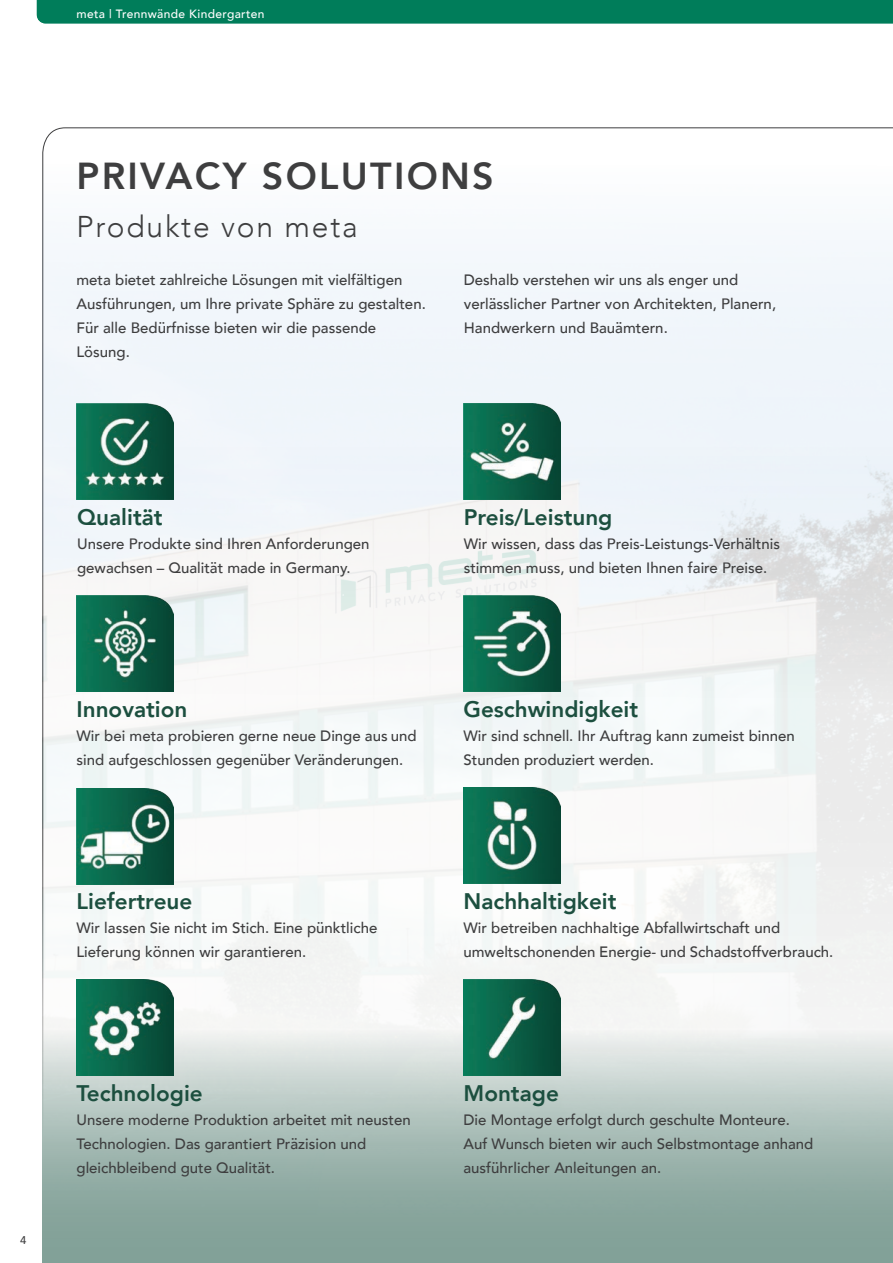
<style>
.page{position:relative;width:893px;height:1263px;background:#fff}
.page>*{position:absolute;margin:0;border:0;box-sizing:border-box;transform-origin:0 0}
.Headline{font:800 37.5px "Avenir";letter-spacing:.06em;color:#3e3e3f}
.Subheadline{font:300 30px "Avenir";letter-spacing:.06em;color:#3e3e3f}
.Text_links{font:800 22.5px "Avenir";color:#1c4f3f}
.Bildbezeichnungen{font:800 22.5px "Avenir";color:#1c4f3f}
.Text_links-2{font:500 15px/24px "Avenir";color:#3e3e3f}
.Bildbezeichnungen-2{font:500 15px/24px "Avenir";color:#3e3e3f}
.t1{font:500 12px "Avenir";letter-spacing:.03em;color:#fff}
.t2{font:500 11.25px "Avenir";color:#3e3e3f}
</style>
<div class="page">
<div style="left:37px;top:0;width:856px;height:23px;background:#007d5a"></div>
<img style="left:43px;top:188px;width:850px;height:710px">
<svg style="left:43px;top:898px;width:850px;height:365px"></svg>
<img style="left:463px;top:979px;width:97px;height:96px">
<img style="left:77px;top:979px;width:96px;height:97px">
<img style="left:463px;top:788px;width:97px;height:95px">
<img style="left:77px;top:788px;width:96px;height:96px">
<img style="left:463px;top:595px;width:97px;height:96px">
<img style="left:77px;top:596px;width:96px;height:96px">
<img style="left:463px;top:404px;width:97px;height:95px">
<img style="left:77px;top:404px;width:96px;height:96px">
<p class="t1" style="left:77px;top:4px;width:190px">meta | Trennwände Kindergarten</p>
<p class="Headline" style="left:77px;top:146px;width:419px">PRIVACY SOLUTIONS</p>
<p class="Subheadline" style="left:77px;top:208px;width:283px">Produkte von meta</p>
<p class="Text_links-2" style="left:77px;top:267px;width:351px">meta bietet zahlreiche Lösungen mit vielfältigen<br>Ausführungen, um Ihre private Sphäre zu gestalten.</p>
<p class="Text_links-2" style="left:77px;top:315px;width:301px">Für alle Bedürfnisse bieten wir die passende<br>Lösung.</p>
<p class="Text_links-2" style="left:464px;top:267px;width:314px">Deshalb verstehen wir uns als enger und verlässlicher Partner von Architekten, Planern,<br>Handwerkern und Bauämtern.</p>
<p class="t2" style="left:20px;top:1230px;width:8px">4</p>
<p class="Text_links" style="left:77px;top:499px;width:87px">Qualität</p>
<p class="Text_links-2" style="left:77px;top:531px;width:294px">Unsere Produkte sind Ihren Anforderungen gewachsen – Qualität made in Germany.</p>
<p class="Bildbezeichnungen" style="left:464px;top:499px;width:150px">Preis/Leistung</p>
<p class="Bildbezeichnungen-2" style="left:464px;top:531px;width:318px">Wir wissen, dass das Preis-Leistungs-Verhältnis stimmen muss, und bieten Ihnen faire Preise.</p>
<p class="Bildbezeichnungen" style="left:77px;top:691px;width:112px">Innovation</p>
<p class="Bildbezeichnungen-2" style="left:77px;top:723px;width:342px">Wir bei meta probieren gerne neue Dinge aus und sind aufgeschlossen gegenüber Veränderungen.</p>
<p class="Text_links" style="left:463px;top:691px;width:176px">Geschwindigkeit</p>
<p class="Text_links-2" style="left:463px;top:723px;width:333px">Wir sind schnell. Ihr Auftrag kann zumeist binnen<br>Stunden produziert werden.</p>
<p class="Text_links" style="left:77px;top:883px;width:117px">Liefertreue</p>
<p class="Text_links-2" style="left:77px;top:915px;width:302px">Wir lassen Sie nicht im Stich. Eine pünktliche<br>Lieferung können wir garantieren.</p>
<p class="Text_links" style="left:463px;top:883px;width:155px">Nachhaltigkeit</p>
<p class="Text_links-2" style="left:463px;top:915px;width:371px">Wir betreiben nachhaltige Abfallwirtschaft und umweltschonenden Energie- und Schadstoffverbrauch.</p>
<p class="Text_links" style="left:77px;top:1075px;width:128px">Technologie</p>
<p class="Text_links-2" style="left:77px;top:1107px;width:336px">Unsere moderne Produktion arbeitet mit neusten<br>Technologien. Das garantiert Präzision und gleichbleibend gute Qualität.</p>
<p class="Text_links" style="left:463px;top:1075px;width:97px">Montage</p>
<p class="Text_links-2" style="left:463px;top:1107px;width:351px">Die Montage erfolgt durch geschulte Monteure.<br>Auf Wunsch bieten wir auch Selbstmontage anhand ausführlicher Anleitungen an.</p>
</div>
